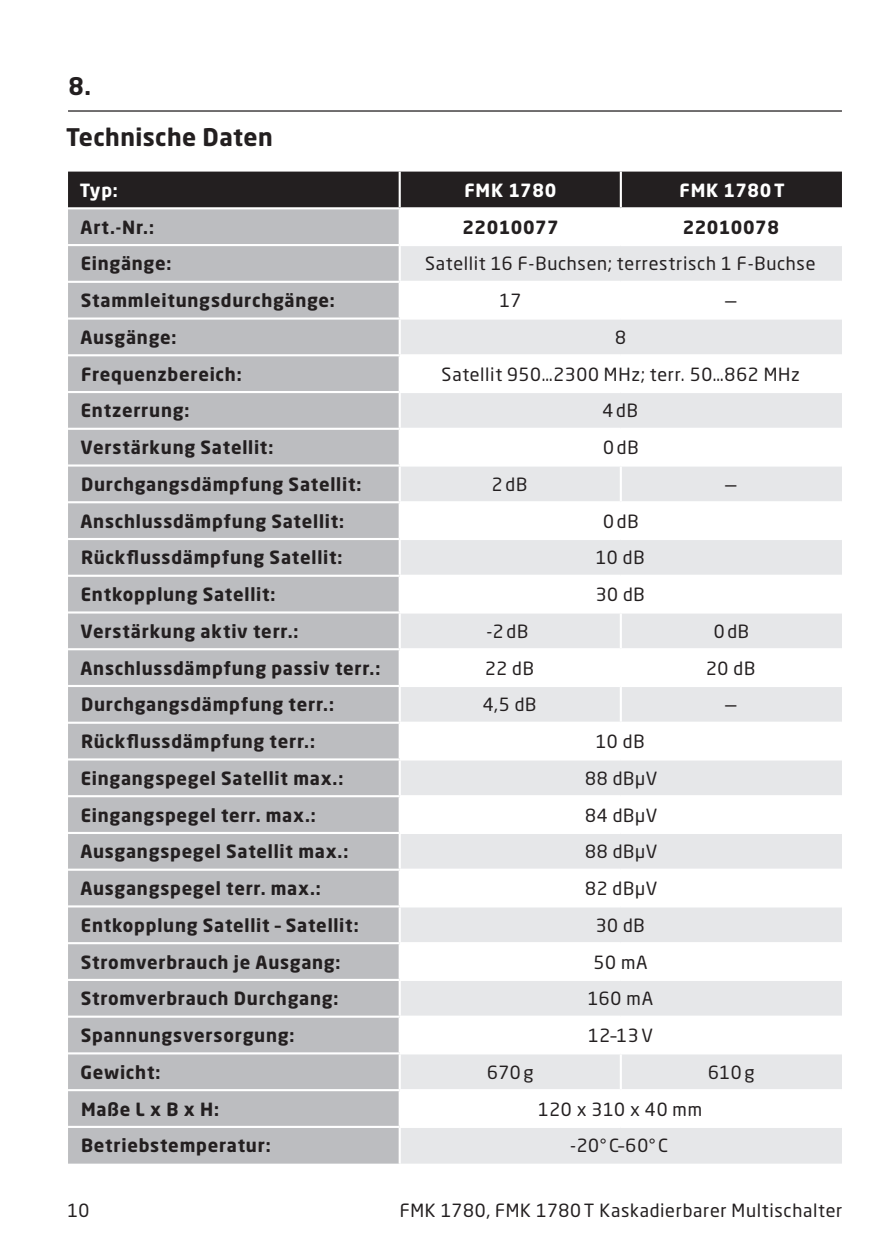
<style>
.page{position:relative;width:893px;height:1259px;background:#fff}
.page>*{position:absolute;margin:0;border:0;box-sizing:border-box;transform-origin:0 0}
.t1{font:700 24px/51px "Neo Sans Pro";letter-spacing:.015em;color:#231f20}
.t2{font:700 18px "Neo Sans Pro";letter-spacing:.04em;color:#231f20}
.t3{font:18px "Neo Sans Pro";letter-spacing:.04em;color:#231f20}
.t4{font:700 18px "Neo Sans Pro";letter-spacing:.035em;color:#fff}
.t5{font:700 18px "Neo Sans Pro";letter-spacing:.02em;color:#231f20}
</style>
<div class="page">
<hr style="left:68px;top:110px;width:774px;height:2px;background:#231f20">
<div style="left:68px;top:172px;width:774px;height:35px;background:#231f20"></div>
<div style="left:68px;top:209px;width:331px;height:35px;background:#bcbdc0"></div>
<div style="left:68px;top:246px;width:331px;height:917px;background:#bcbdc0"></div>
<svg style="left:401px;top:246px;width:441px;height:917px;fill:#e6e7e9"></svg>
<hr style="left:399px;top:172px;width:2px;height:35px;background:#fff">
<hr style="left:620px;top:172px;width:2px;height:35px;background:#fff">
<hr style="left:68px;top:281px;width:332px;height:2px;background:#fff">
<hr style="left:400px;top:281px;width:221px;height:2px;background:#fff">
<hr style="left:621px;top:281px;width:221px;height:2px;background:#fff">
<hr style="left:620px;top:283px;width:2px;height:34px;background:#fff">
<hr style="left:68px;top:317px;width:332px;height:3px;background:#fff">
<hr style="left:400px;top:317px;width:221px;height:3px;background:#fff">
<hr style="left:621px;top:317px;width:221px;height:3px;background:#fff">
<hr style="left:68px;top:354px;width:332px;height:2px;background:#fff">
<hr style="left:400px;top:354px;width:221px;height:2px;background:#fff">
<hr style="left:621px;top:354px;width:221px;height:2px;background:#fff">
<hr style="left:68px;top:391px;width:332px;height:2px;background:#fff">
<hr style="left:400px;top:391px;width:221px;height:2px;background:#fff">
<hr style="left:621px;top:391px;width:221px;height:2px;background:#fff">
<hr style="left:68px;top:428px;width:332px;height:2px;background:#fff">
<hr style="left:400px;top:428px;width:221px;height:2px;background:#fff">
<hr style="left:621px;top:428px;width:221px;height:2px;background:#fff">
<hr style="left:68px;top:464px;width:332px;height:2px;background:#fff">
<hr style="left:400px;top:464px;width:221px;height:2px;background:#fff">
<hr style="left:621px;top:464px;width:221px;height:2px;background:#fff">
<hr style="left:620px;top:466px;width:2px;height:35px;background:#fff">
<hr style="left:68px;top:501px;width:332px;height:2px;background:#fff">
<hr style="left:400px;top:501px;width:221px;height:2px;background:#fff">
<hr style="left:621px;top:501px;width:221px;height:2px;background:#fff">
<hr style="left:68px;top:538px;width:332px;height:2px;background:#fff">
<hr style="left:400px;top:538px;width:221px;height:2px;background:#fff">
<hr style="left:621px;top:538px;width:221px;height:2px;background:#fff">
<hr style="left:68px;top:575px;width:332px;height:2px;background:#fff">
<hr style="left:400px;top:575px;width:221px;height:2px;background:#fff">
<hr style="left:621px;top:575px;width:221px;height:2px;background:#fff">
<hr style="left:68px;top:611px;width:332px;height:2px;background:#fff">
<hr style="left:400px;top:611px;width:221px;height:2px;background:#fff">
<hr style="left:621px;top:611px;width:221px;height:2px;background:#fff">
<hr style="left:620px;top:613px;width:2px;height:35px;background:#fff">
<hr style="left:68px;top:648px;width:332px;height:2px;background:#fff">
<hr style="left:400px;top:648px;width:221px;height:2px;background:#fff">
<hr style="left:621px;top:648px;width:221px;height:2px;background:#fff">
<hr style="left:620px;top:650px;width:2px;height:35px;background:#fff">
<hr style="left:68px;top:685px;width:332px;height:2px;background:#fff">
<hr style="left:400px;top:685px;width:221px;height:2px;background:#fff">
<hr style="left:621px;top:685px;width:221px;height:2px;background:#fff">
<hr style="left:620px;top:687px;width:2px;height:34px;background:#fff">
<hr style="left:68px;top:721px;width:332px;height:3px;background:#fff">
<hr style="left:400px;top:721px;width:221px;height:3px;background:#fff">
<hr style="left:621px;top:721px;width:221px;height:3px;background:#fff">
<hr style="left:68px;top:758px;width:332px;height:2px;background:#fff">
<hr style="left:400px;top:758px;width:221px;height:2px;background:#fff">
<hr style="left:621px;top:758px;width:221px;height:2px;background:#fff">
<hr style="left:68px;top:795px;width:332px;height:2px;background:#fff">
<hr style="left:400px;top:795px;width:221px;height:2px;background:#fff">
<hr style="left:621px;top:795px;width:221px;height:2px;background:#fff">
<hr style="left:68px;top:832px;width:332px;height:2px;background:#fff">
<hr style="left:400px;top:832px;width:221px;height:2px;background:#fff">
<hr style="left:621px;top:832px;width:221px;height:2px;background:#fff">
<hr style="left:68px;top:868px;width:332px;height:2px;background:#fff">
<hr style="left:400px;top:868px;width:221px;height:2px;background:#fff">
<hr style="left:621px;top:868px;width:221px;height:2px;background:#fff">
<hr style="left:68px;top:905px;width:332px;height:2px;background:#fff">
<hr style="left:400px;top:905px;width:221px;height:2px;background:#fff">
<hr style="left:621px;top:905px;width:221px;height:2px;background:#fff">
<hr style="left:68px;top:942px;width:332px;height:2px;background:#fff">
<hr style="left:400px;top:942px;width:221px;height:2px;background:#fff">
<hr style="left:621px;top:942px;width:221px;height:2px;background:#fff">
<hr style="left:68px;top:979px;width:332px;height:2px;background:#fff">
<hr style="left:400px;top:979px;width:221px;height:2px;background:#fff">
<hr style="left:621px;top:979px;width:221px;height:2px;background:#fff">
<hr style="left:68px;top:1015px;width:332px;height:2px;background:#fff">
<hr style="left:400px;top:1015px;width:221px;height:2px;background:#fff">
<hr style="left:621px;top:1015px;width:221px;height:2px;background:#fff">
<hr style="left:68px;top:1052px;width:332px;height:2px;background:#fff">
<hr style="left:400px;top:1052px;width:221px;height:2px;background:#fff">
<hr style="left:621px;top:1052px;width:221px;height:2px;background:#fff">
<hr style="left:620px;top:1054px;width:2px;height:35px;background:#fff">
<hr style="left:68px;top:1089px;width:332px;height:2px;background:#fff">
<hr style="left:400px;top:1089px;width:221px;height:2px;background:#fff">
<hr style="left:621px;top:1089px;width:221px;height:2px;background:#fff">
<hr style="left:68px;top:1125px;width:332px;height:3px;background:#fff">
<hr style="left:400px;top:1125px;width:221px;height:3px;background:#fff">
<hr style="left:621px;top:1125px;width:221px;height:3px;background:#fff">
<h1 class="t1" style="left:66px;top:60px;width:208px">8.<br>Technische Daten</h1>
<p class="t4" style="left:80px;top:179px;width:40px">Typ:</p>
<p class="t4" style="left:464px;top:179px;width:93px">FMK 1780</p>
<p class="t4" style="left:680px;top:179px;width:107px">FMK 1780T</p>
<p class="t2" style="left:80px;top:215px;width:75px">Art.-Nr.:</p>
<p class="t5" style="left:463px;top:215px;width:98px">22010077</p>
<p class="t2" style="left:683px;top:215px;width:98px">22010078</p>
<p class="t2" style="left:81px;top:252px;width:92px">Eingänge:</p>
<p class="t3" style="left:425px;top:253px;width:392px">Satellit 16 F-Buchsen; terrestrisch 1 F-Buchse</p>
<p class="t2" style="left:81px;top:289px;width:256px">Stammleitungsdurchgänge:</p>
<p class="t3" style="left:500px;top:289px;width:23px">17</p>
<p class="t3" style="left:725px;top:289px;width:12px">—</p>
<p class="t2" style="left:80px;top:326px;width:98px">Ausgänge:</p>
<p class="t3" style="left:615px;top:326px;width:12px">8</p>
<p class="t2" style="left:81px;top:362px;width:162px">Frequenzbereich:</p>
<p class="t3" style="left:442px;top:363px;width:360px">Satellit 950…2300 MHz; terr. 50…862 MHz</p>
<p class="t2" style="left:81px;top:399px;width:110px">Entzerrung:</p>
<p class="t3" style="left:602px;top:400px;width:37px">4dB</p>
<p class="t2" style="left:80px;top:436px;width:194px">Verstärkung Satellit:</p>
<p class="t3" style="left:603px;top:436px;width:37px">0dB</p>
<p class="t2" style="left:81px;top:472px;width:282px">Durchgangsdämpfung Satellit:</p>
<p class="t3" style="left:492px;top:473px;width:37px">2dB</p>
<p class="t3" style="left:725px;top:473px;width:12px">—</p>
<p class="t2" style="left:80px;top:509px;width:265px">Anschlussdämpfung Satellit:</p>
<p class="t3" style="left:603px;top:510px;width:37px">0dB</p>
<p class="t2" style="left:81px;top:546px;width:263px">Rückflussdämpfung Satellit:</p>
<p class="t3" style="left:596px;top:547px;width:50px">10 dB</p>
<p class="t2" style="left:81px;top:583px;width:196px">Entkopplung Satellit:</p>
<p class="t3" style="left:596px;top:583px;width:50px">30 dB</p>
<p class="t2" style="left:80px;top:619px;width:220px">Verstärkung aktiv terr.:</p>
<p class="t3" style="left:486px;top:620px;width:43px">-2 dB</p>
<p class="t3" style="left:714px;top:620px;width:37px">0dB</p>
<p class="t2" style="left:80px;top:656px;width:302px">Anschlussdämpfung passiv terr.:</p>
<p class="t3" style="left:485px;top:657px;width:50px">22 dB</p>
<p class="t3" style="left:706px;top:657px;width:50px">20 dB</p>
<p class="t2" style="left:81px;top:693px;width:254px">Durchgangsdämpfung terr.:</p>
<p class="t3" style="left:483px;top:693px;width:55px">4,5 dB</p>
<p class="t3" style="left:725px;top:693px;width:12px">—</p>
<p class="t2" style="left:81px;top:730px;width:236px">Rückflussdämpfung terr.:</p>
<p class="t3" style="left:596px;top:730px;width:50px">10 dB</p>
<p class="t2" style="left:81px;top:766px;width:264px">Eingangspegel Satellit max.:</p>
<p class="t3" style="left:585px;top:767px;width:74px">88 dBµV</p>
<p class="t2" style="left:81px;top:803px;width:237px">Eingangspegel terr. max.:</p>
<p class="t3" style="left:585px;top:804px;width:74px">84 dBµV</p>
<p class="t2" style="left:80px;top:840px;width:270px">Ausgangspegel Satellit max.:</p>
<p class="t3" style="left:585px;top:840px;width:74px">88 dBµV</p>
<p class="t2" style="left:80px;top:877px;width:242px">Ausgangspegel terr. max.:</p>
<p class="t3" style="left:585px;top:877px;width:74px">82 dBµV</p>
<p class="t2" style="left:81px;top:913px;width:279px">Entkopplung Satellit – Satellit:</p>
<p class="t3" style="left:596px;top:914px;width:50px">30 dB</p>
<p class="t2" style="left:81px;top:950px;width:261px">Stromverbrauch je Ausgang:</p>
<p class="t3" style="left:594px;top:951px;width:56px">50 mA</p>
<p class="t2" style="left:81px;top:987px;width:259px">Stromverbrauch Durchgang:</p>
<p class="t3" style="left:588px;top:987px;width:67px">160 mA</p>
<p class="t2" style="left:81px;top:1024px;width:215px">Spannungsversorgung:</p>
<p class="t3" style="left:588px;top:1024px;width:66px">12–13V</p>
<p class="t2" style="left:81px;top:1060px;width:81px">Gewicht:</p>
<p class="t3" style="left:487px;top:1061px;width:48px">670 g</p>
<p class="t3" style="left:708px;top:1061px;width:48px">610 g</p>
<p class="t2" style="left:81px;top:1097px;width:139px">Maße L x B x H:</p>
<p class="t3" style="left:538px;top:1098px;width:166px">120 x 310 x 40 mm</p>
<p class="t2" style="left:81px;top:1134px;width:191px">Betriebstemperatur:</p>
<p class="t3" style="left:570px;top:1134px;width:99px">-20°C–60°C</p>
<p class="t3" style="left:67px;top:1199px;width:23px">10</p>
<p class="t3" style="left:400px;top:1199px;width:444px">FMK 1780, FMK 1780 T Kaskadierbarer Multischalter</p>
</div>
